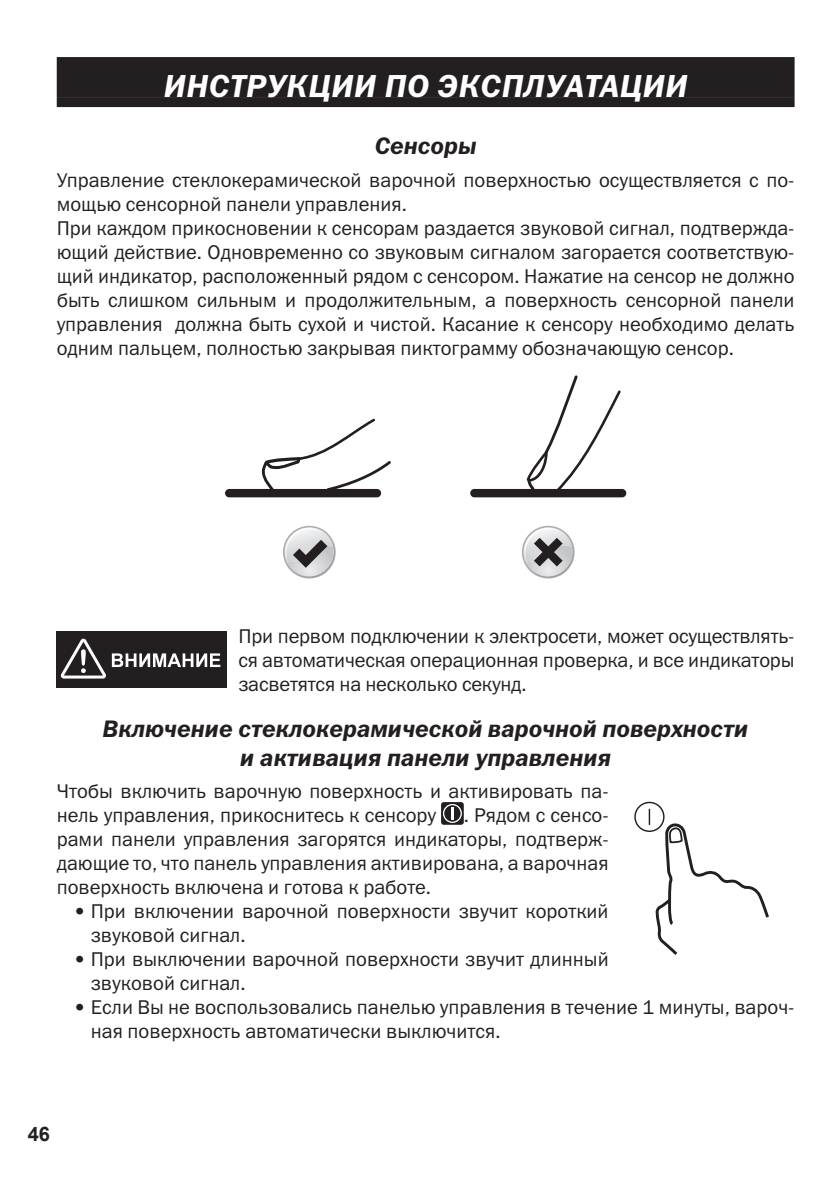
<style>
.page{position:relative;width:840px;height:1191px;background:#fff}
.page>*{position:absolute;margin:0;border:0;box-sizing:border-box;transform-origin:0 0}
.Zag_1{font:italic 32px "Franklin Gothic Demi C";letter-spacing:.02em;color:#fff}
.Zag_2{font:italic 24px "Franklin Gothic Demi C";color:#231f20}
.Main_text{font:20px/24px "Franklin Gothic Book C";color:#231f20}
.t1{font:700 20px "Arial";color:#231f20}
</style>
<div class="page">
<div style="left:57px;top:57px;width:737px;height:40px;background:#231f20"></div>
<div style="left:57px;top:97px;width:737px;height:10px;background:#231f20"></div>
<div style="left:441px;top:802px;width:22px;height:22px;background:#231f20;border-radius:3px"></div>
<svg style="left:443px;top:804px;width:18px;height:19px"></svg>
<div style="left:57px;top:631px;width:170px;height:57px;background:#231f20"></div>
<svg style="left:112px;top:653px;width:108px;height:14px"></svg>
<svg style="left:61px;top:638px;width:45px;height:40px"></svg>
<svg style="left:262px;top:418px;width:129px;height:76px"></svg>
<div style="left:225px;top:489px;width:156px;height:8px;background:#231f20;border-radius:4px"></div>
<svg style="left:526px;top:375px;width:94px;height:114px"></svg>
<div style="left:470px;top:489px;width:156px;height:8px;background:#231f20;border-radius:4px"></div>
<svg style="left:283px;top:526px;width:52px;height:52px"></svg>
<svg style="left:522px;top:526px;width:52px;height:52px"></svg>
<svg style="left:634px;top:801px;width:134px;height:154px"></svg>
<p class="Zag_1" style="left:164px;top:68px;width:525px">ИНСТРУКЦИИ ПО ЭКСПЛУАТАЦИИ</p>
<p class="Zag_2" style="left:374px;top:132px;width:103px">Сенсоры</p>
<p class="Main_text" style="left:57px;top:168px;width:739px">Управление стеклокерамической варочной поверхностью осуществляется с по&shy;мощью сенсорной панели управления.</p>
<p class="Main_text" style="left:57px;top:216px;width:739px;text-align:justify">При каждом прикосновении к сенсорам раздается звуковой сигнал, подтвержда&shy;ющий действие. Одновременно со звуковым сигналом загорается соответствую&shy;щий индикатор, расположенный рядом с сенсором. Нажатие на сенсор не должно быть слишком сильным и продолжительным, а поверхность сенсорной панели управления должна быть сухой и чистой. Касание к сенсору необходимо делать одним пальцем, полностью закрывая пиктограмму обозначающую сенсор.</p>
<p class="Main_text" style="left:238px;top:624px;width:557px;text-align:justify">При первом подключении к электросети, может осуществлять&shy;ся автоматическая операционная проверка, и все индикаторы засветятся на несколько секунд.</p>
<p class="Zag_2" style="left:103px;top:715px;width:647px">Включение стеклокерамической варочной поверхности</p>
<p class="Zag_2" style="left:240px;top:743px;width:372px">и активация панели управления</p>
<p class="Main_text" style="left:57px;top:779px;width:553px">Чтобы включить варочную поверхность и активировать па&shy;нель управления, прикоснитесь к сенсору</p>
<p class="Main_text" style="left:57px;top:803px;width:553px;text-align:justify;text-indent:407px">. Рядом с сенсо&shy;рами панели управления загорятся индикаторы, подтверж&shy;дающие то, что панель управления активирована, а варочная поверхность включена и готова к работе.</p>
<p class="Main_text" style="left:91px;top:899px;width:519px;text-indent:-17px">• При включении варочной поверхности звучит короткий звуковой сигнал.</p>
<p class="Main_text" style="left:91px;top:947px;width:519px;text-indent:-17px">• При выключении варочной поверхности звучит длинный звуковой сигнал.</p>
<p class="Main_text" style="left:91px;top:995px;width:704px;text-indent:-17px">• Если Вы не воспользовались панелью управления в течение 1 минуты, вароч&shy;ная поверхность автоматически выключится.</p>
<p class="t1" style="left:28px;top:1121px;width:24px">46</p>
</div>
